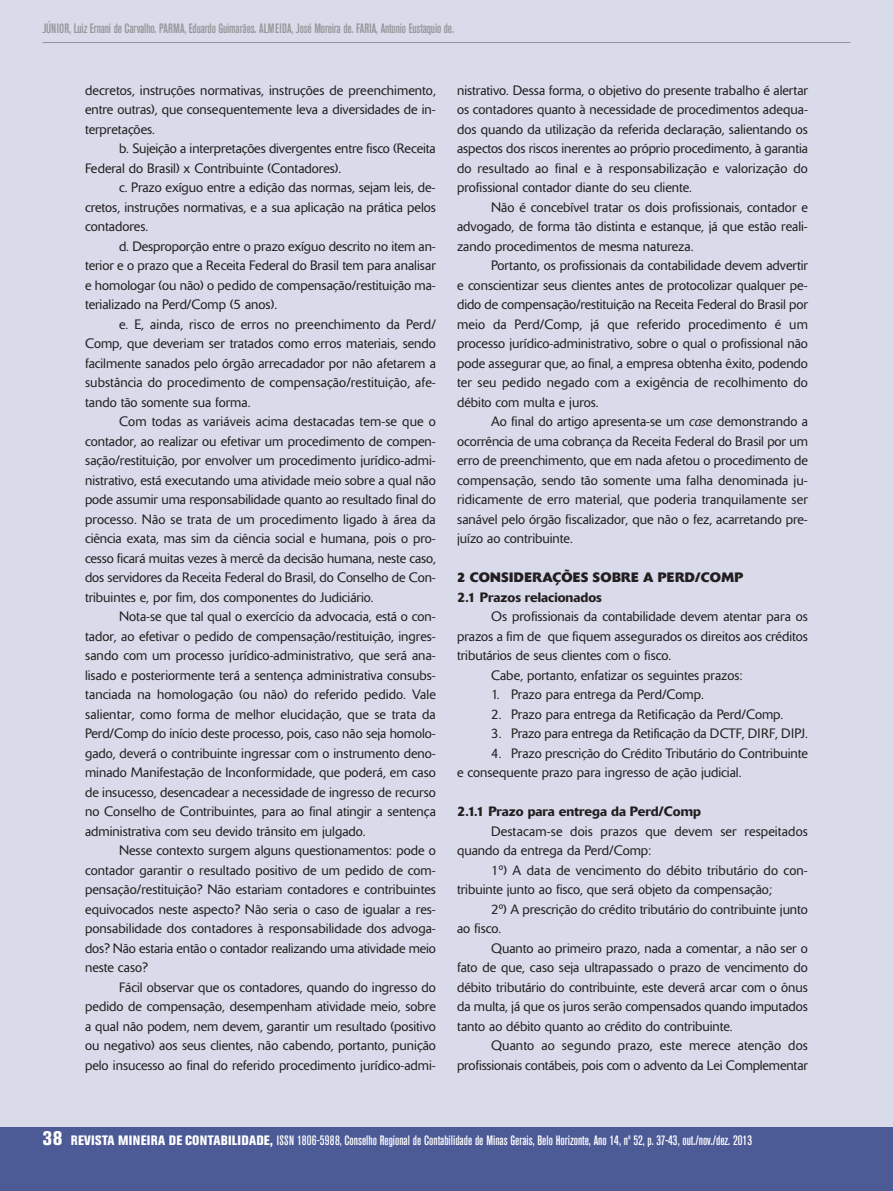
<style>
.page{position:relative;width:893px;height:1191px;background:#d9dbea}
.page>*{position:absolute;margin:0;border:0;box-sizing:border-box;transform-origin:0 0}
.t1{font:300 13.5px/19.5px "Delta";color:#231f20;text-align:justify}
.t2{font:500 condensed 13.5px "Akzidenz Grotesk BE";color:#fff}
.t3{font:500 condensed 13.5px "Akzidenz Grotesk BE";letter-spacing:-.01em;color:#939598}
.t4{font:500 13.5px "Delta";color:#231f20}
.t5{font:700 13.5px "Delta";letter-spacing:.02em;color:#231f20}
.s1{font-style:italic}
.s2{font-weight:800;font-size:19.5px}
.s3{font-weight:800}
</style>
<div class="page">
<div style="left:0;top:1127px;width:893px;height:64px;background:#4c5a96"></div>
<hr style="left:43px;top:42px;width:807px;height:1px;background:#939598">
<p class="t3" style="left:43px;top:23px;width:413px">JÚNIOR, Luiz Ernani de Carvalho. PARMA, Eduardo Guimarães. ALMEIDA, José Moreira de. FARIA, Antonio Eustaquio de.</p>
<p class="t1" style="left:85px;top:81px;width:352px">decretos, instruções normativas, instruções de preenchimento, entre outras), que consequentemente leva a diversidades de in&shy;terpretações.</p>
<p class="t1" style="left:85px;top:140px;width:352px;text-indent:34px">b. Sujeição a interpretações divergentes entre fisco (Receita<br>Federal do Brasil) x Contribuinte (Contadores).</p>
<p class="t1" style="left:85px;top:179px;width:352px;text-indent:34px">c. Prazo exíguo entre a edição das normas, sejam leis, de&shy;cretos, instruções normativas, e a sua aplicação na prática pelos contadores.</p>
<p class="t1" style="left:85px;top:237px;width:352px;text-indent:34px">d. Desproporção entre o prazo exíguo descrito no item an&shy;terior e o prazo que a Receita Federal do Brasil tem para analisar e homologar (ou não) o pedido de compensação/restituição ma&shy;terializado na Perd/Comp (5 anos).</p>
<p class="t1" style="left:85px;top:315px;width:352px;text-indent:34px">e. E, ainda, risco de erros no preenchimento da Perd/ Comp, que deveriam ser tratados como erros materiais, sendo facilmente sanados pelo órgão arrecadador por não afetarem a substância do procedimento de compensação/restituição, afe&shy;tando tão somente sua forma.</p>
<p class="t1" style="left:85px;top:413px;width:352px;text-indent:34px">Com todas as variáveis acima destacadas tem-se que o contador, ao realizar ou efetivar um procedimento de compen&shy;sação/restituição, por envolver um procedimento jurídico-admi&shy;nistrativo, está executando uma atividade meio sobre a qual não pode assumir uma responsabilidade quanto ao resultado final do processo. Não se trata de um procedimento ligado à área da ciência exata, mas sim da ciência social e humana, pois o pro&shy;cesso ficará muitas vezes à mercê da decisão humana, neste caso, dos servidores da Receita Federal do Brasil, do Conselho de Con&shy;tribuintes e, por fim, dos componentes do Judiciário.</p>
<p class="t1" style="left:85px;top:608px;width:352px;text-indent:34px">Nota-se que tal qual o exercício da advocacia, está o con&shy;tador, ao efetivar o pedido de compensação/restituição, ingres&shy;sando com um processo jurídico-administrativo, que será ana&shy;lisado e posteriormente terá a sentença administrativa consubs&shy;tanciada na homologação (ou não) do referido pedido. Vale salientar, como forma de melhor elucidação, que se trata da Perd/Comp do início deste processo, pois, caso não seja homolo&shy;gado, deverá o contribuinte ingressar com o instrumento deno&shy;minado Manifestação de Inconformidade, que poderá, em caso de insucesso, desencadear a necessidade de ingresso de recurso no Conselho de Contribuintes, para ao final atingir a sentença administrativa com seu devido trânsito em julgado.</p>
<p class="t1" style="left:85px;top:842px;width:352px;text-indent:34px">Nesse contexto surgem alguns questionamentos: pode o contador garantir o resultado positivo de um pedido de com&shy;pensação/restituição? Não estariam contadores e contribuintes equivocados neste aspecto? Não seria o caso de igualar a res&shy;ponsabilidade dos contadores à responsabilidade dos advoga&shy;dos? Não estaria então o contador realizando uma atividade meio neste caso?</p>
<p class="t1" style="left:85px;top:978px;width:352px;text-indent:34px">Fácil observar que os contadores, quando do ingresso do pedido de compensação, desempenham atividade meio, sobre a qual não podem, nem devem, garantir um resultado (positivo ou negativo) aos seus clientes, não cabendo, portanto, punição pelo insucesso ao final do referido procedimento jurídico-admi-</p>
<p class="t1" style="left:457px;top:81px;width:352px">nistrativo. Dessa forma, o objetivo do presente trabalho é alertar os contadores quanto à necessidade de procedimentos adequa&shy;dos quando da utilização da referida declaração, salientando os aspectos dos riscos inerentes ao próprio procedimento, à garantia do resultado ao final e à responsabilização e valorização do profissional contador diante do seu cliente.</p>
<p class="t1" style="left:457px;top:198px;width:352px;text-indent:34px">Não é concebível tratar os dois profissionais, contador e advogado, de forma tão distinta e estanque, já que estão reali&shy;zando procedimentos de mesma natureza.</p>
<p class="t1" style="left:457px;top:257px;width:352px;text-indent:34px">Portanto, os profissionais da contabilidade devem advertir e conscientizar seus clientes antes de protocolizar qualquer pe&shy;dido de compensação/restituição na Receita Federal do Brasil por meio da Perd/Comp, já que referido procedimento é um processo jurídico-administrativo, sobre o qual o profissional não pode assegurar que, ao final, a empresa obtenha êxito, podendo ter seu pedido negado com a exigência de recolhimento do débito com multa e juros.</p>
<p class="t1" style="left:457px;top:413px;width:352px;text-indent:34px">Ao final do artigo apresenta-se um <span class="s1">case</span> demonstrando a ocorrência de uma cobrança da Receita Federal do Brasil por um erro de preenchimento, que em nada afetou o procedimento de compensação, sendo tão somente uma falha denominada ju&shy;ridicamente de erro material, que poderia tranquilamente ser sanável pelo órgão fiscalizador, que não o fez, acarretando pre&shy;juízo ao contribuinte.</p>
<p class="t5" style="left:457px;top:572px;width:288px">2 CONSIDERAÇÕES SOBRE A PERD/COMP</p>
<p class="t4" style="left:457px;top:592px;width:146px">2.1 Prazos relacionados</p>
<p class="t1" style="left:491px;top:608px;width:318px">Os profissionais da contabilidade devem atentar para os</p>
<p class="t1" style="left:457px;top:627px;width:352px">prazos a fim de que fiquem assegurados os direitos aos créditos</p>
<p class="t1" style="left:457px;top:647px;width:216px">tributários de seus clientes com o fisco.</p>
<p class="t1" style="left:491px;top:666px;width:253px">Cabe, portanto, enfatizar os seguintes prazos:</p>
<p class="t1" style="left:491px;top:686px;width:214px">1. Prazo para entrega da Perd/Comp.</p>
<p class="t1" style="left:491px;top:705px;width:294px">2. Prazo para entrega da Retificação da Perd/Comp.</p>
<p class="t1" style="left:491px;top:725px;width:318px">3. Prazo para entrega da Retificação da DCTF, DIRF, DIPJ.</p>
<p class="t1" style="left:457px;top:744px;width:352px;text-indent:34px">4. Prazo prescrição do Crédito Tributário do Contribuinte e consequente prazo para ingresso de ação judicial.</p>
<p class="t4" style="left:457px;top:806px;width:245px">2.1.1 Prazo para entrega da Perd/Comp</p>
<p class="t1" style="left:457px;top:822px;width:352px;text-indent:34px">Destacam-se dois prazos que devem ser respeitados quando da entrega da Perd/Comp:</p>
<p class="t1" style="left:457px;top:861px;width:352px;text-indent:34px">1º) A data de vencimento do débito tributário do con&shy;tribuinte junto ao fisco, que será objeto da compensação;</p>
<p class="t1" style="left:457px;top:900px;width:352px;text-indent:34px">2º) A prescrição do crédito tributário do contribuinte junto ao fisco.</p>
<p class="t1" style="left:457px;top:939px;width:352px;text-indent:34px">Quanto ao primeiro prazo, nada a comentar, a não ser o fato de que, caso seja ultrapassado o prazo de vencimento do débito tributário do contribuinte, este deverá arcar com o ônus da multa, já que os juros serão compensados quando imputados tanto ao débito quanto ao crédito do contribuinte.</p>
<p class="t1" style="left:457px;top:1037px;width:352px;text-align:right">Quanto ao segundo prazo, este merece atenção dos profissionais contábeis, pois com o advento da Lei Complementar</p>
<p class="t2" style="left:43px;top:1135px;width:711px"><span class="s2">38</span> <span class="s3">REVISTA MINEIRA DE CONTABILIDADE,</span> ISSN 1806-5988, Conselho Regional de Contabilidade de Minas Gerais, Belo Horizonte, Ano 14, nº 52, p. 37-43, out./nov./dez. 2013</p>
</div>
